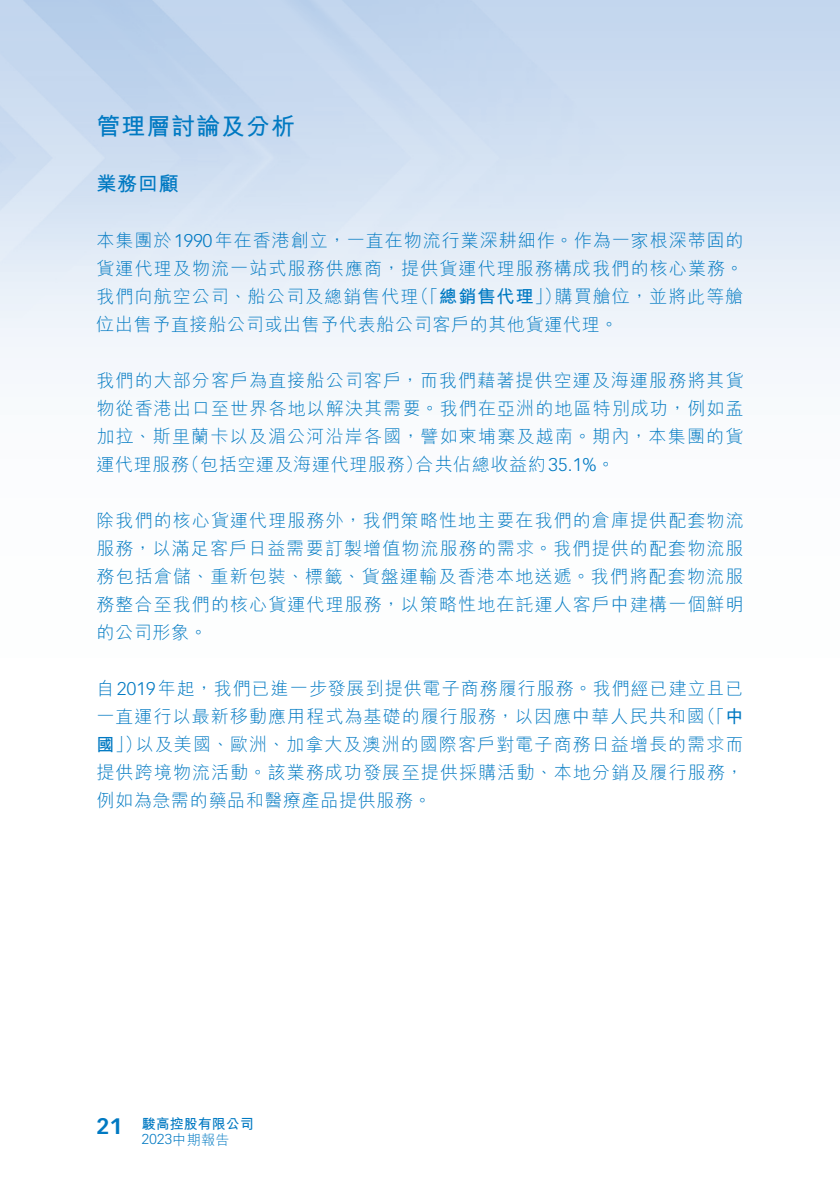
<style>
.page{position:relative;width:840px;height:1191px;background:#fff}
.page>*{position:absolute;margin:0;border:0;box-sizing:border-box;transform-origin:0 0}
._01_H1{font:700 24px "M Hei HK";letter-spacing:.04em;color:#0079c2}
.t1{font:700 22px "Vectora LT Std";color:#0079c2}
._02_H2{font:700 20px "M Hei HK";color:#0079c2}
._00_txt{font:300 18px/28px "M Hei HK";letter-spacing:.06em;color:#0079c2;text-align:right}
._00_txt-2{font:300 18px/28px "M Hei HK";letter-spacing:.035em;color:#0079c2}
._00_txt-3{font:700 18px "M Hei HK";letter-spacing:.06em;color:#0079c2}
.t2{font:700 14px "M Hei HK";color:#0079c2}
.t3{font:300 14px "Vectora LT Std";color:#0079c2}
.s1{font-family:"Vectora LT Std"}
.s2{font-weight:300}
.s3{font-weight:700}
.s4{font-family:"M Hei HK"}
</style>
<div class="page">
<p class="_01_H1" style="left:96px;top:109px;width:200px">管理層討論及分析</p>
<p class="_02_H2" style="left:96px;top:169px;width:84px">業務回顧</p>
<p class="_00_txt" style="left:96px;top:226px;width:648px">本集團於<span class="s1">1990</span>年在香港創立，一直在物流行業深耕細作。作為一家根深蒂固的貨運代理及物流一站式服務供應商，提供貨運代理服務構成我們的核心業務。購買艙位，並將此等艙</p>
<p class="_00_txt-2" style="left:96px;top:282px;width:523px">我們向航空公司、船公司及總銷售代理<br>位出售予直接船公司或出售予代表船公司客戶的其他貨運代理。</p>
<p class="_00_txt" style="left:96px;top:366px;width:648px">我們的大部分客戶為直接船公司客戶，而我們藉著提供空運及海運服務將其貨</p>
<p class="_00_txt" style="left:96px;top:394px;width:648px">物從香港出口至世界各地以解決其需要。我們在亞洲的地區特別成功，例如孟</p>
<p class="_00_txt" style="left:96px;top:422px;width:648px">加拉、斯里蘭卡以及湄公河沿岸各國，譬如柬埔寨及越南。期內，本集團的貨</p>
<p class="_00_txt-2" style="left:415px;top:450px;width:200px">合共佔總收益約<span class="s1">35.1%</span>。</p>
<p class="_00_txt-3" style="left:411px;top:283px;width:152px"><span class="s2">（「</span>總銷售代理<span class="s2">」）</span></p>
<p class="_00_txt-2" style="left:182px;top:450px;width:243px">（包括空運及海運代理服務）</p>
<p class="_00_txt" style="left:96px;top:450px;width:94px">運代理服務</p>
<p class="_00_txt" style="left:96px;top:506px;width:648px;text-align:justify">除我們的核心貨運代理服務外，我們策略性地主要在我們的倉庫提供配套物流服務，以滿足客戶日益需要訂製增值物流服務的需求。我們提供的配套物流服務包括倉儲、重新包裝、標籤、貨盤運輸及香港本地送遞。我們將配套物流服務整合至我們的核心貨運代理服務，以策略性地在託運人客戶中建構一個鮮明的公司形象。</p>
<p class="_00_txt" style="left:96px;top:674px;width:648px">自<span class="s1">2019</span>年起，我們已進一步發展到提供電子商務履行服務。我們經已建立且已（「<span class="s3">中</span></p>
<p class="_00_txt" style="left:136px;top:702px;width:609px;text-align:left;text-indent:-39px">一直運行以最新移動應用程式為基礎的履行服務，以因應中華人民共和國<br>以及美國、歐洲、加拿大及澳洲的國際客戶對電子商務日益增長的需求而</p>
<p class="_00_txt" style="left:96px;top:730px;width:648px;text-align:left"><span class="s3">國</span>」）<br>提供跨境物流活動。該業務成功發展至提供採購活動、本地分銷及履行服務，例如為急需的藥品和醫療產品提供服務。</p>
<p class="t1" style="left:96px;top:1113px;width:28px">21</p>
<p class="t2" style="left:142px;top:1113px;width:113px">駿高控股有限公司</p>
<p class="t3" style="left:142px;top:1130px;width:89px">2023<span class="s4">中期報告</span></p>
</div>
